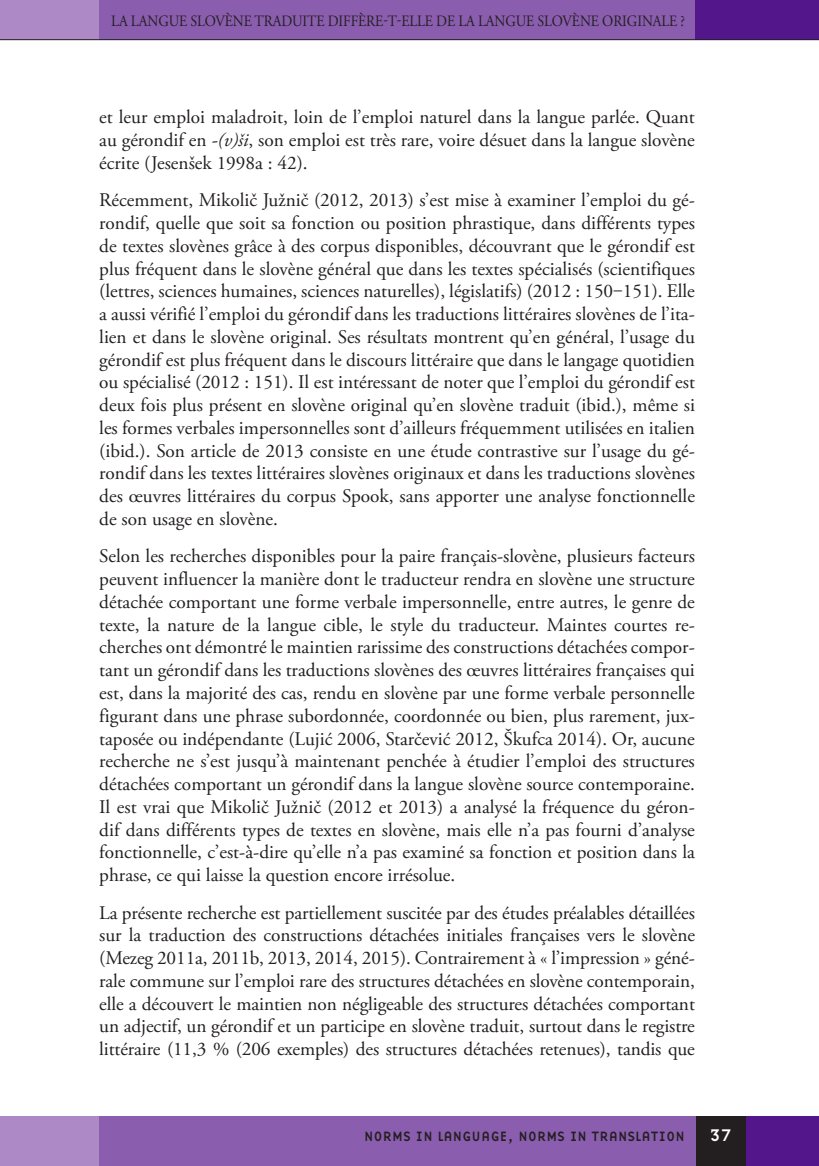
<style>
.page{position:relative;width:819px;height:1166px;background:#fff}
.page>*{position:absolute;margin:0;border:0;box-sizing:border-box;transform-origin:0 0}
.t1{font:19.25px/22.8px "Adobe Garamond Pro";color:#231f20;text-align:justify}
.t2{font:17.5px "Base Nine";color:#fff}
.t3{font:15.75px "Adobe Garamond Pro";letter-spacing:-.005em;color:#231f20;scale:.89 1}
.t4{font:14px "Base Nine";color:#231f20}
.s1{font-style:italic}
</style>
<div class="page">
<div style="left:99px;top:0;width:596px;height:40px;background:#8a5dae"></div>
<div style="left:0;top:0;width:99px;height:40px;background:#ad89c5"></div>
<div style="left:694px;top:0;width:124px;height:40px;background:#53168b"></div>
<hr style="left:0;top:39px;width:818px;height:1px;background:#231f20">
<div style="left:74px;top:1116px;width:622px;height:50px;background:#8a5dae"></div>
<div style="left:0;top:1116px;width:99px;height:50px;background:#ad89c5"></div>
<div style="left:745px;top:1116px;width:73px;height:50px;background:#53168b"></div>
<div style="left:695px;top:1116px;width:50px;height:50px;background:#231f20"></div>
<p class="t3" style="left:111px;top:11px;width:646px">LA LANGUE SLOVÈNE TRADUITE DIFFÈRE-T-ELLE DE LA LANGUE SLOVÈNE ORIGINALE ?</p>
<p class="t1" style="left:99px;top:106px;width:597px">et leur emploi maladroit, loin de l’emploi naturel dans la langue parlée. Quant au gérondif en <span class="s1">-(v)ši</span>, son emploi est très rare, voire désuet dans la langue slovène écrite (Jesenšek 1998a : 42).</p>
<p class="t1" style="left:99px;top:189px;width:597px">Récemment, Mikolič Južnič (2012, 2013) s’est mise à examiner l’emploi du gé&shy;rondif, quelle que soit sa fonction ou position phrastique, dans différents types de textes slovènes grâce à des corpus disponibles, découvrant que le gérondif est plus fréquent dans le slovène général que dans les textes spécialisés (scientifiques (lettres, sciences humaines, sciences naturelles), législatifs) (2012 : 150‒151). Elle a aussi vérifié l’emploi du gérondif dans les traductions littéraires slovènes de l’ita&shy;lien et dans le slovène original. Ses résultats montrent qu’en général, l’usage du gérondif est plus fréquent dans le discours littéraire que dans le langage quotidien ou spécialisé (2012 : 151). Il est intéressant de noter que l’emploi du gérondif est deux fois plus présent en slovène original qu’en slovène traduit (ibid.), même si les formes verbales impersonnelles sont d’ailleurs fréquemment utilisées en italien (ibid.). Son article de 2013 consiste en une étude contrastive sur l’usage du gé&shy;rondif dans les textes littéraires slovènes originaux et dans les traductions slovènes des œuvres littéraires du corpus Spook, sans apporter une analyse fonctionnelle de son usage en slovène.</p>
<p class="t1" style="left:99px;top:546px;width:597px">Selon les recherches disponibles pour la paire français-slovène, plusieurs facteurs peuvent influencer la manière dont le traducteur rendra en slovène une structure détachée comportant une forme verbale impersonnelle, entre autres, le genre de texte, la nature de la langue cible, le style du traducteur. Maintes courtes re&shy;cherches ont démontré le maintien rarissime des constructions détachées compor&shy;tant un gérondif dans les traductions slovènes des œuvres littéraires françaises qui est, dans la majorité des cas, rendu en slovène par une forme verbale personnelle figurant dans une phrase subordonnée, coordonnée ou bien, plus rarement, jux&shy;taposée ou indépendante (Lujić 2006, Starčević 2012, Škufca 2014). Or, aucune recherche ne s’est jusqu’à maintenant penchée à étudier l’emploi des structures détachées comportant un gérondif dans la langue slovène source contemporaine.<br>Il est vrai que Mikolič Južnič (2012 et 2013) a analysé la fréquence du géron&shy;dif dans différents types de textes en slovène, mais elle n’a pas fourni d’analyse fonctionnelle, c’est-à-dire qu’elle n’a pas examiné sa fonction et position dans la phrase, ce qui laisse la question encore irrésolue.</p>
<p class="t1" style="left:99px;top:902px;width:597px">La présente recherche est partiellement suscitée par des études préalables détaillées sur la traduction des constructions détachées initiales françaises vers le slovène (Mezeg 2011a, 2011b, 2013, 2014, 2015). Contrairement à « l’impression » géné&shy;rale commune sur l’emploi rare des structures détachées en slovène contemporain, elle a découvert le maintien non négligeable des structures détachées comportant un adjectif, un gérondif et un participe en slovène traduit, surtout dans le registre littéraire (11,3 % (206 exemples) des structures détachées retenues), tandis que</p>
<p class="t4" style="left:364px;top:1126px;width:322px">NORMS IN LANGUAGE, NORMS IN TRANSLATION</p>
<p class="t2" style="left:709px;top:1123px;width:25px">37</p>
</div>
